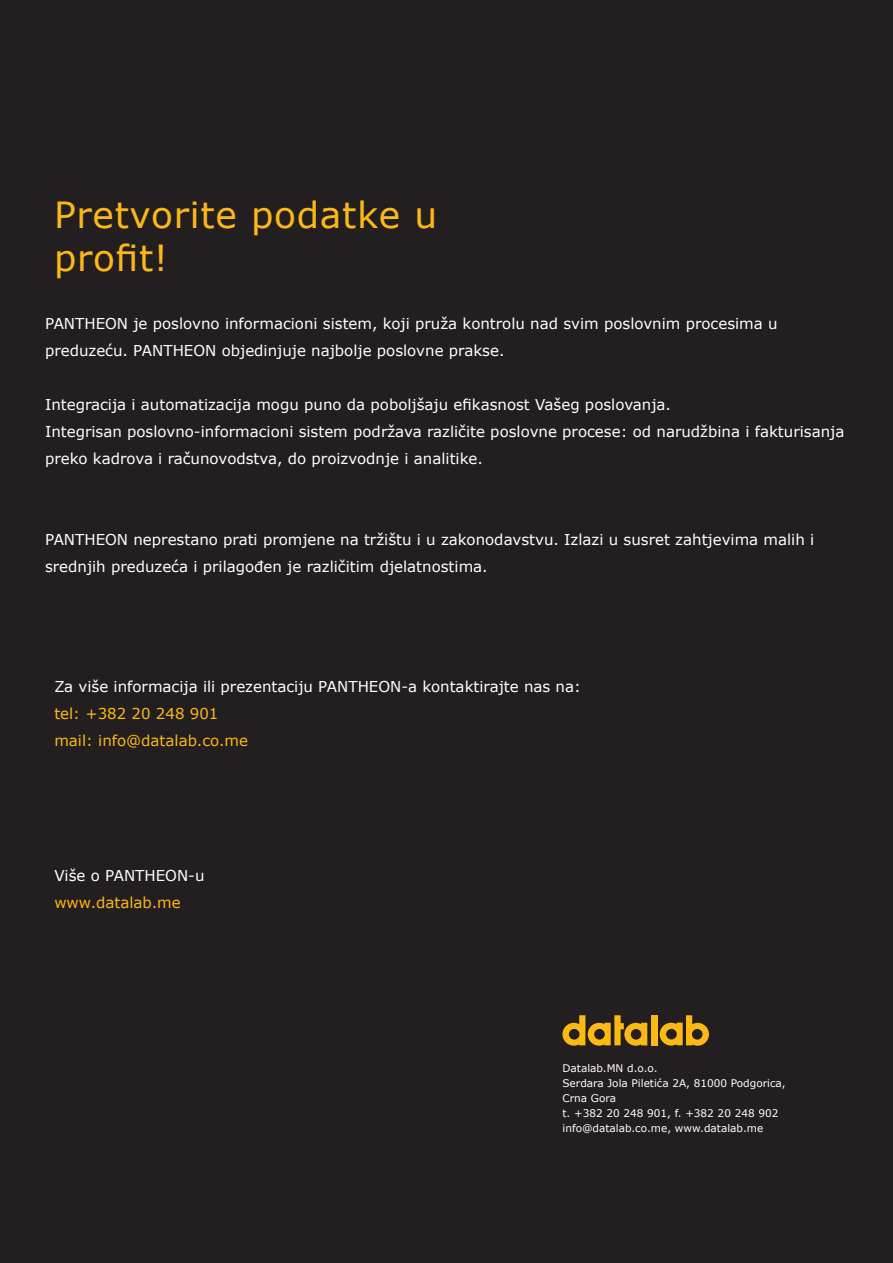
<style>
.page{position:relative;width:893px;height:1263px;background:#231f20}
.page>*{position:absolute;margin:0;border:0;box-sizing:border-box;transform-origin:0 0}
.t1{font:36px "Verdana";letter-spacing:.02em;color:#fcb814}
.t2{font:15px/27px "Verdana";color:#fff}
.t3{font:15px "Verdana";color:#fcb814}
.t4{font:10.5px "Verdana";color:#fff}
</style>
<div class="page">
<div style="left:651px;top:1015px;width:6px;height:30px;background:#fcb814"></div>
<svg style="left:562px;top:1015px;width:85px;height:31px;background:#936e19"></svg>
<svg style="left:660px;top:1015px;width:49px;height:31px;background:#946f19"></svg>
<hr style="left:0;top:1030px;width:3px;height:164px;background:#231f20">
<p class="t1" style="left:54px;top:192px;width:385px">Pretvorite podatke u</p>
<p class="t1" style="left:54px;top:235px;width:116px">profit!</p>
<p class="t2" style="left:45px;top:310px;width:734px">PANTHEON je poslovno informacioni sistem, koji pruža kontrolu nad svim poslovnim procesima u preduzeću. PANTHEON objedinjuje najbolje poslovne prakse.</p>
<p class="t2" style="left:45px;top:391px;width:628px">Integracija i automatizacija mogu puno da poboljšaju efikasnost Vašeg poslovanja.</p>
<p class="t2" style="left:45px;top:418px;width:801px">Integrisan poslovno-informacioni sistem podržava različite poslovne procese: od narudžbina i fakturisanja preko kadrova i računovodstva, do proizvodnje i analitike.</p>
<p class="t2" style="left:45px;top:526px;width:771px">PANTHEON neprestano prati promjene na tržištu i u zakonodavstvu. Izlazi u susret zahtjevima malih i srednjih preduzeća i prilagođen je različitim djelatnostima.</p>
<p class="t2" style="left:54px;top:672px;width:528px">Za više informacija ili prezentaciju PANTHEON-a kontaktirajte nas na:</p>
<p class="t3" style="left:54px;top:704px;width:166px">tel: +382 20 248 901</p>
<p class="t3" style="left:54px;top:731px;width:195px">mail: info@datalab.co.me</p>
<p class="t2" style="left:54px;top:861px;width:152px">Više o PANTHEON-u</p>
<p class="t3" style="left:54px;top:893px;width:128px">www.datalab.me</p>
<p class="t4" style="left:562px;top:1062px;width:97px">Datalab.MN d.o.o.</p>
<p class="t4" style="left:562px;top:1077px;width:225px">Serdara Jola Piletića 2A, 81000 Podgorica,</p>
<p class="t4" style="left:562px;top:1092px;width:55px">Crna Gora</p>
<p class="t4" style="left:562px;top:1107px;width:217px">t. +382 20 248 901, f. +382 20 248 902</p>
<p class="t4" style="left:562px;top:1122px;width:202px">info@datalab.co.me, www.datalab.me</p>
</div>
